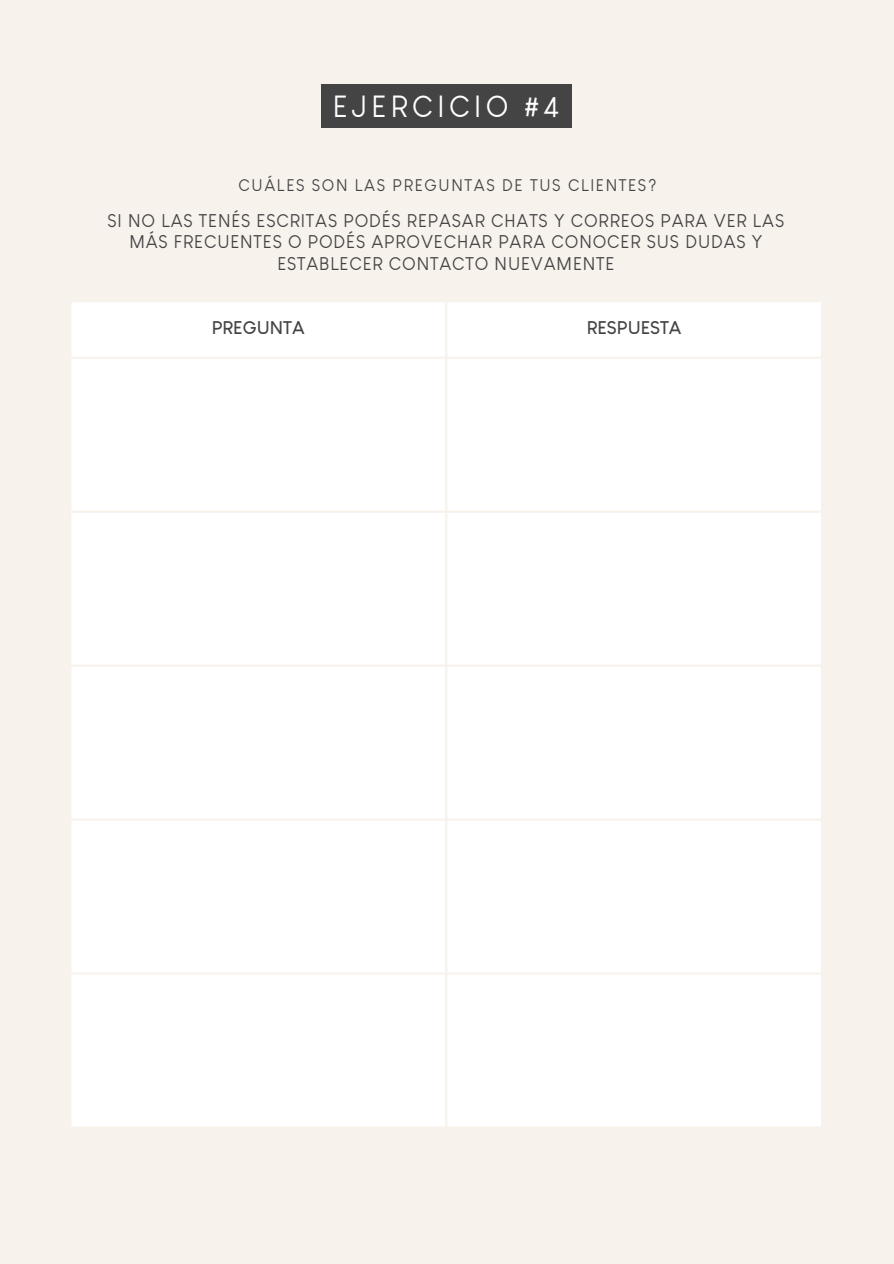
<style>
.page{position:relative;width:894px;height:1264px;background:#fff}
.page>*{position:absolute;margin:0;border:0;box-sizing:border-box;transform-origin:0 0}
.t1{font:30px "Louis George Cafe";letter-spacing:.15em;color:#fff}
.t2{font:18px/21.3px "Louis George Cafe";letter-spacing:.05em;color:#444;text-align:center}
.t3{font:700 18px "Louis George Cafe";color:#444}
.t4{font:16.5px "Louis George Cafe";letter-spacing:.1em;color:#444}
</style>
<div class="page">
<div style="left:0;top:0;width:893px;height:1263px;background:#f8f2ed"></div>
<div style="left:71px;top:302px;width:749px;height:824px;background:#fff"></div>
<div style="left:321px;top:85px;width:250px;height:43px;background:#444"></div>
<h1 class="t1" style="left:333px;top:88px;width:228px">EJERCICIO #4</h1>
<p class="t4" style="left:238px;top:175px;width:419px">CUÁLES SON LAS PREGUNTAS DE TUS CLIENTES?</p>
<p class="t2" style="left:107px;top:210px;width:678px">SI NO LAS TENÉS ESCRITAS PODÉS REPASAR CHATS Y CORREOS PARA VER LAS<br>MÁS FRECUENTES O PODÉS APROVECHAR PARA CONOCER SUS DUDAS Y<br>ESTABLECER CONTACTO NUEVAMENTE</p>
<p class="t3" style="left:212px;top:316px;width:94px">PREGUNTA</p>
<p class="t3" style="left:586px;top:316px;width:96px">RESPUESTA</p>
</div>
